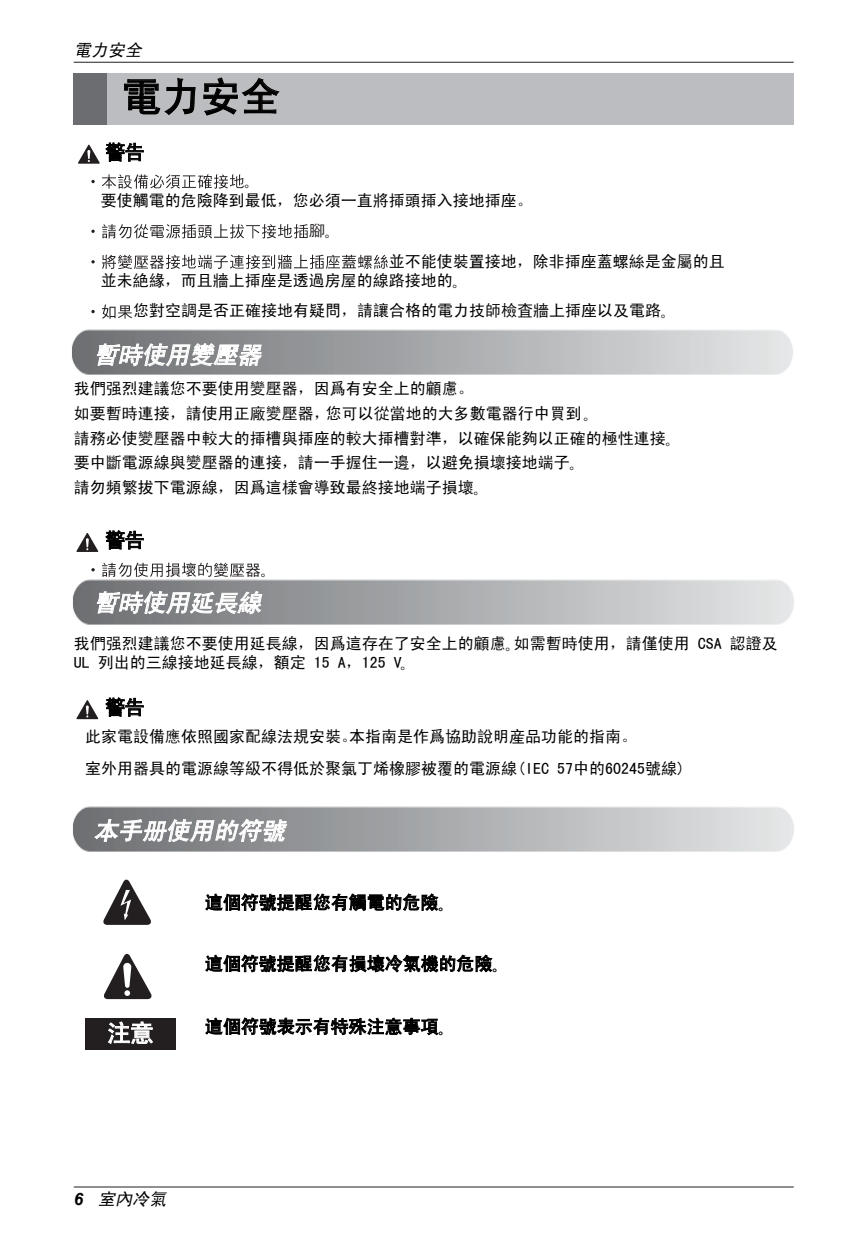
<style>
.page{position:relative;width:850px;height:1246px;background:#fff}
.page>*{position:absolute;margin:0;border:0;box-sizing:border-box;transform-origin:0 0}
.t1{font:40px "Sim Hei";color:#000}
.t2{font:italic 24px "Sim Hei";color:#fff}
.t3{font:24px "Sim Hei";color:#fff}
.t4{font:20px "Sim Hei";color:#000}
.t5{font:18px "Sim Hei";letter-spacing:-.005em;color:#000}
.t6{font:italic 17px "Sim Hei";color:#000}
.t7{font:16px/24.8px "Sim Hei";color:#000}
.t8{font:16px "Sim Hei";color:#231f20}
.s1{color:#000}
.s2{font-family:"Arial";font-weight:700}
</style>
<div class="page">
<hr style="left:74px;top:62px;width:720px;height:1px;background:#231f20">
<hr style="left:74px;top:1186px;width:720px;height:2px;background:#231f20">
<div style="left:74px;top:74px;width:113px;height:51px;background:#6c6d70"></div>
<div style="left:108px;top:74px;width:686px;height:51px;background:#bcbdc0"></div>
<svg style="left:124px;top:77px;width:72px;height:38px"></svg>
<svg style="left:203px;top:77px;width:77px;height:39px"></svg>
<svg style="left:91px;top:174px;width:153px;height:15px"></svg>
<svg style="left:91px;top:224px;width:217px;height:15px"></svg>
<svg style="left:91px;top:255px;width:297px;height:14px"></svg>
<svg style="left:91px;top:304px;width:41px;height:15px"></svg>
<svg style="left:91px;top:563px;width:169px;height:14px"></svg>
<svg style="left:76px;top:533px;width:22px;height:19px"></svg>
<svg style="left:94px;top:343px;width:171px;height:24px"></svg>
<svg style="left:94px;top:591px;width:172px;height:24px;background:#aeafb1"></svg>
<svg style="left:205px;top:893px;width:234px;height:19px"></svg>
<svg style="left:205px;top:954px;width:288px;height:19px"></svg>
<svg style="left:205px;top:1017px;width:234px;height:19px"></svg>
<svg style="left:104px;top:953px;width:48px;height:46px"></svg>
<svg style="left:103px;top:879px;width:48px;height:46px"></svg>
<svg style="left:93px;top:818px;width:196px;height:25px;background:#a7a9aa"></svg>
<svg style="left:76px;top:700px;width:22px;height:19px"></svg>
<svg style="left:78px;top:142px;width:66px;height:22px"></svg>
<svg style="left:105px;top:530px;width:39px;height:20px"></svg>
<svg style="left:105px;top:697px;width:39px;height:20px"></svg>
<div style="left:85px;top:1019px;width:91px;height:31px;background:#231f20"></div>
<svg style="left:108px;top:1021px;width:45px;height:23px"></svg>
<p class="t6" style="left:74px;top:42px;width:73px">電力安全</p>
<h1 class="t1" style="left:121px;top:76px;width:160px">電力安全</h1>
<p class="t4" style="left:105px;top:142px;width:41px">警告</p>
<p class="t7" style="left:101px;top:174px;width:434px;line-height:17.2px;text-indent:142px">。<br>要使觸電的危險降到最低，您必須一直將揷頭揷入接地揷座。</p>
<p class="t8" style="left:309px;top:222px;width:31px">腳<span class="s1">。</span></p>
<p class="t7" style="left:101px;top:251px;width:625px;line-height:19.2px;text-indent:288px">並不能使裝置接地，除非揷座蓋螺絲是金屬的且並未絶緣，而且牆上揷座是透過房屋的線路接地的。</p>
<p class="t7" style="left:133px;top:298px;width:543px">您對空調是否正確接地有疑問，請讓合格的電力技師檢査牆上揷座以及電路。</p>
<h2 class="t2" style="left:94px;top:343px;width:174px">暫時使用變壓器</h2>
<p class="t7" style="left:74px;top:376px;width:607px">我們强烈建議您不要使用變壓器，因爲有安全上的顧慮。<br>如要暫時連接，請使用正廠變壓器，您可以從當地的大多數電器行中買到。<br>請務必使變壓器中較大的揷槽與揷座的較大揷槽對準，以確保能夠以正確的極性連接。要中斷電源線與變壓器的連接，請一手握住一邊，以避免損壞接地端子。<br>請勿頻繁拔下電源線，因爲這樣會導致最終接地端子損壞。</p>
<p class="t4" style="left:105px;top:530px;width:41px">警告</p>
<p class="t7" style="left:259px;top:558px;width:17px">。</p>
<h2 class="t2" style="left:94px;top:591px;width:174px">暫時使用延長線</h2>
<p class="t7" style="left:74px;top:634px;width:705px;line-height:19.2px">我們强烈建議您不要使用延長線，因爲這存在了安全上的顧慮。如需暫時使用，請僅使用 CSA 認證及<br>UL 列出的三線接地延長線，額定 15 A，125 V。</p>
<p class="t4" style="left:105px;top:697px;width:41px">警告</p>
<p class="t7" style="left:85px;top:724px;width:553px">此家電設備應依照國家配線法規安裝。本指南是作爲協助說明産品功能的指南。</p>
<p class="t7" style="left:85px;top:756px;width:601px">室外用器具的電源線等級不得低於聚氯丁烯橡膠被覆的電源線(IEC 57中的60245號線)</p>
<h2 class="t2" style="left:94px;top:819px;width:198px">本手册使用的符號</h2>
<p class="t5" style="left:205px;top:893px;width:250px">這個符號提醒您有觸電的危險<sub>。</sub></p>
<h2 class="t3" style="left:107px;top:1021px;width:49px">注意</h2>
<p class="t5" style="left:205px;top:955px;width:304px">這個符號提醒您有損壞冷氣機的危險<sub>。</sub></p>
<p class="t5" style="left:205px;top:1017px;width:249px">這個符號表示有特殊注意事項<sub>。</sub></p>
<p class="t6" style="left:74px;top:1191px;width:98px"><span class="s2">6</span> 室內冷氣</p>
</div>
